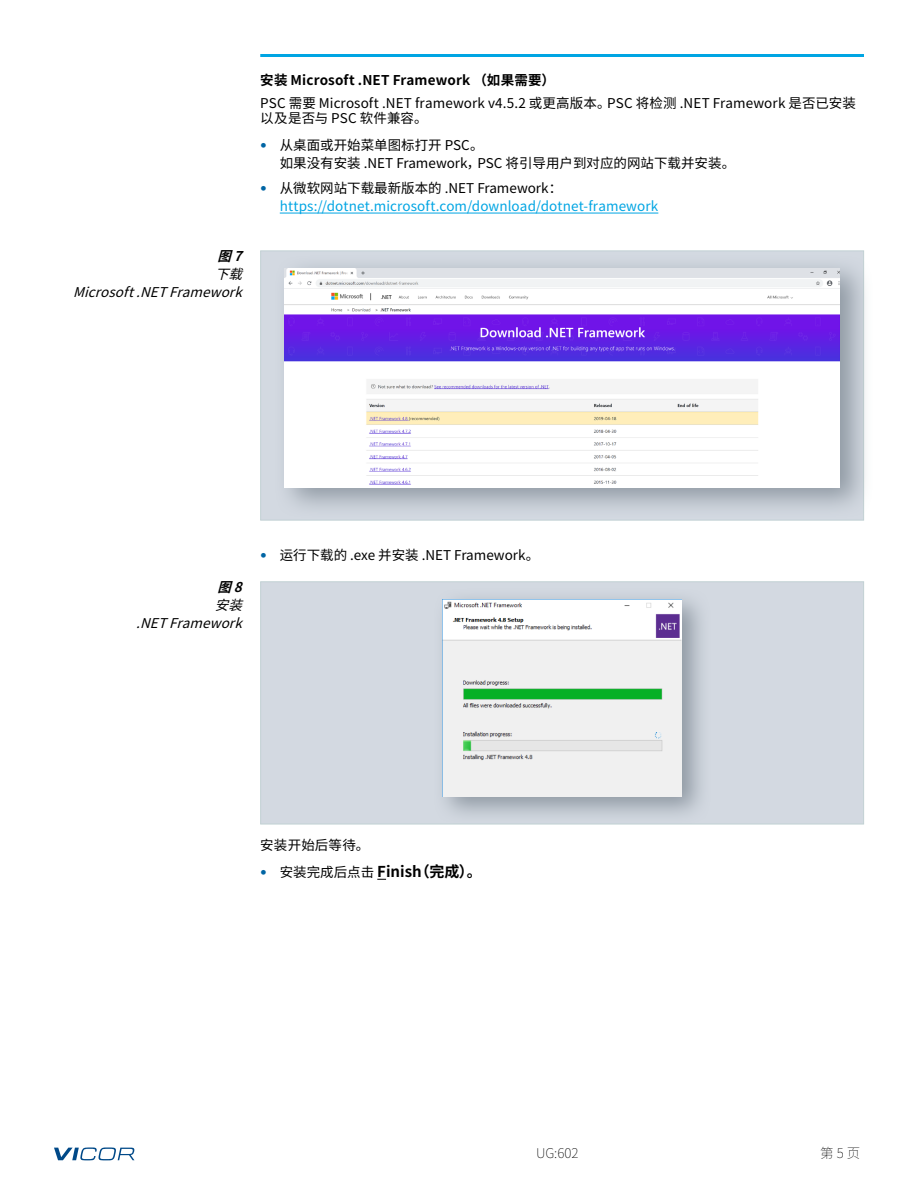
<style>
.page{position:relative;width:918px;height:1188px;background:#fff}
.page>*{position:absolute;margin:0;border:0;box-sizing:border-box;transform-origin:0 0}
.t1{font:700 15px "Source Han Sans CN";color:#000}
.t2{font:13.5px/15.8px "Noto Sans Hans";color:#000}
.t3{font:13.5px/18px "Noto Sans Hans";letter-spacing:.005em;color:#00a5e3}
.t4{font:italic 13.5px/18px "Noto Sans Hans";color:#000;text-align:right}
.t5{font:700 13.5px "Source Han Sans CN";letter-spacing:.01em;color:#000}
.t6{font:200 13.5px "Source Han Sans CN";color:#000}
.t7{font:italic 700 13.5px "Source Han Sans CN";color:#000}
.s1{font-family:"Frutiger LT Pro";color:#0065a4}
.s2{color:#000}
.s3{font-family:"Frutiger LT Pro";font-weight:400;font-size:13.5px;color:#0065a4}
.s4{font-family:"Noto Sans Hans";font-weight:400;font-size:13.5px}
</style>
<div class="page">
<svg style="left:54px;top:1148px;width:80px;height:12px"></svg>
<hr style="left:260px;top:54px;width:604px;height:3px;background:#00a5e3">
<hr style="left:280px;top:213px;width:378px;height:1px;background:#00a5e3">
<div style="left:260px;top:250px;width:604px;height:270px;background:#d3d9e1;border:1px solid #c2d1d4"></div>
<div style="left:260px;top:581px;width:604px;height:243px;background:#d3d9e1;border:1px solid #c2d1d4"></div>
<div style="left:433px;top:588px;width:279px;height:237px;background:#77828d;opacity:.75"></div>
<img style="left:443px;top:599px;width:239px;height:198px">
<div style="left:274px;top:254px;width:600px;height:265px;background:#77828d;opacity:.75"></div>
<img style="left:285px;top:268px;width:554px;height:220px">
<p class="t7" style="left:217px;top:249px;width:36px">图7</p>
<p class="t4" style="left:73px;top:266px;width:181px">下载<br>Microsoft.NETFramework</p>
<p class="t5" style="left:260px;top:72px;width:296px">安装 Microsoft .NET Framework （如果需要）</p>
<p class="t2" style="left:260px;top:95px;width:597px">PSC 需要 Microsoft .NET framework v4.5.2 或更高版本。PSC 将检测 .NET Framework 是否已安装以及是否与 PSC 软件兼容。</p>
<p class="t2" style="left:280px;top:137px;width:457px;line-height:18px;text-indent:-19px"><span class="s1">•</span> 从桌面或开始菜单图标打开 PSC。<br>如果没有安装 .NET Framework，PSC 将引导用户到对应的网站下载并安装。</p>
<p class="t3" style="left:280px;top:179px;width:380px;text-indent:-19px"><span class="s1">•</span> <span class="s2">从微软网站下载最新版本的 .NET Framework：</span>https://dotnet.microsoft.com/download/dotnet-framework</p>
<p class="t7" style="left:217px;top:580px;width:36px">图8</p>
<p class="t4" style="left:136px;top:597px;width:118px">安装.NETFramework</p>
<p class="t2" style="left:260px;top:547px;width:280px"><span class="s1">•</span> 运行下载的 .exe 并安装 .NET Framework。</p>
<p class="t2" style="left:260px;top:837px;width:111px">安装开始后等待。</p>
<p class="t1" style="left:260px;top:863px;width:223px"><span class="s3">•</span> <span class="s4">安装完成后点击</span> Finish（完成）。</p>
<p class="t6" style="left:536px;top:1146px;width:44px">UG:602</p>
<p class="t6" style="left:820px;top:1146px;width:41px">第5页</p>
</div>
